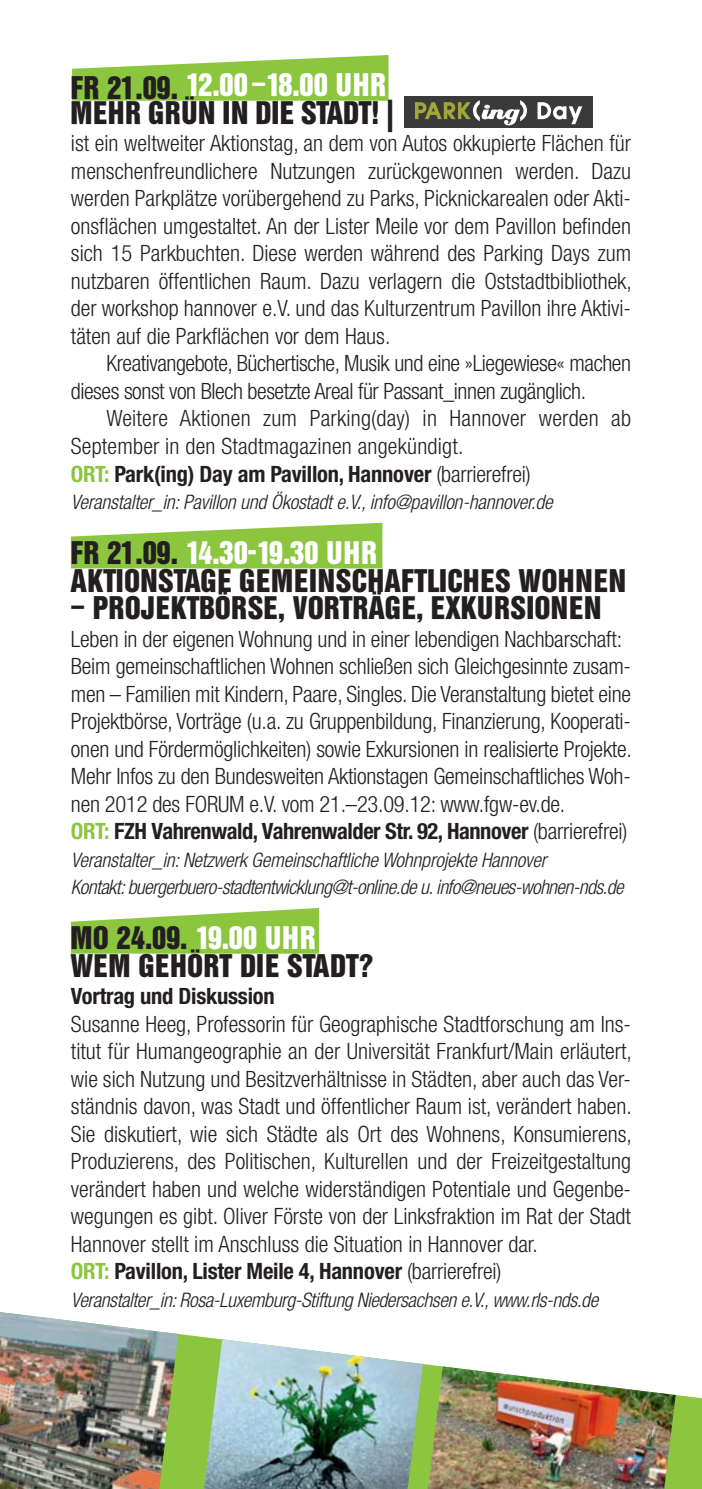
<style>
.page{position:relative;width:702px;height:1489px;background:#fff}
.page>*{position:absolute;margin:0;border:0;box-sizing:border-box;transform-origin:0 0}
.t1{font:32.5px/27.5px "Helvetica Inserat BQ";letter-spacing:.02em;color:#231f20}
.t2{font:300 condensed 22.5px/27.5px "Helvetica Neue";color:#231f20}
.t3{font:300 condensed 22.5px/27.5px "Helvetica Neue";letter-spacing:-.02em;color:#231f20}
.t4{font:700 condensed 22.5px "Helvetica Neue";letter-spacing:-.01em;color:#231f20}
.t5{font:italic 300 condensed 20px/27.5px "Helvetica Neue";letter-spacing:-.02em;color:#231f20}
.s1{color:#fff}
.s2{font-weight:700;color:#8cc63f}
.s3{font-weight:700}
</style>
<div class="page">
<svg style="left:190px;top:1335px;width:512px;height:153px"></svg>
<img style="left:0;top:1312px;width:190px;height:176px">
<img style="left:194px;top:1335px;width:236px;height:153px">
<img style="left:424px;top:1354px;width:253px;height:134px">
<svg style="left:71px;top:908px;width:248px;height:45px;background:#9dce5c"></svg>
<svg style="left:72px;top:55px;width:316px;height:46px;background:#9ece5d"></svg>
<svg style="left:71px;top:522px;width:311px;height:46px"></svg>
<svg style="left:404px;top:96px;width:188px;height:31px;background:#606056"></svg>
<h1 class="t1" style="left:71px;top:73px;width:324px">FR 21.09. <span class="s1">12.00–18.00 UHR<br></span>MEHR GRÜN IN DIE STADT! |</h1>
<p class="t2" style="left:71px;top:131px;width:562px;text-align:justify">ist ein weltweiter Aktionstag, an dem von Autos okkupierte Flächen für menschenfreundlichere Nutzungen zurückgewonnen werden. Dazu werden Parkplätze vorübergehend zu Parks, Picknickarealen oder Akti&shy;onsflächen umgestaltet. An der Lister Meile vor dem Pavillon befinden sich 15 Parkbuchten. Diese werden während des Parking Days zum nutzbaren öffentlichen Raum. Dazu verlagern die Oststadtbibliothek, der workshop hannover e.V. und das Kulturzentrum Pavillon ihre Aktivi&shy;täten auf die Parkflächen vor dem Haus.</p>
<p class="t3" style="left:71px;top:351px;width:561px;text-indent:35px">Kreativangebote, Büchertische, Musik und eine »Liegewiese« machen dieses sonst von Blech besetzte Areal für Passant_innen zugänglich.</p>
<p class="t2" style="left:71px;top:406px;width:561px;text-indent:35px">Weitere Aktionen zum Parking(day) in Hannover werden ab<br>September in den Stadtmagazinen angekündigt.<br><span class="s2">ORT:</span> <span class="s3">Park(ing) Day am Pavillon, Hannover</span> (barrierefrei)</p>
<p class="t5" style="left:71px;top:490px;width:483px">Veranstalter_in: Pavillon und Ökostadt e.V., info@pavillon-hannover.de</p>
<h1 class="t1" style="left:71px;top:540px;width:556px">FR 21.09. <span class="s1">14.30-19.30 UHR<br></span>AKTIONSTAGE GEMEINSCHAFTLICHES WOHNEN</h1>
<h1 class="t1" style="left:71px;top:595px;width:532px">– PROJEKTBÖRSE, VORTRÄGE, EXKURSIONEN</h1>
<p class="t2" style="left:71px;top:626px;width:562px">Leben in der eigenen Wohnung und in einer lebendigen Nachbarschaft:<br>Beim gemeinschaftlichen Wohnen schließen sich Gleichgesinnte zusam&shy;men – Familien mit Kindern, Paare, Singles. Die Veranstaltung bietet eine Projektbörse, Vorträge (u.a. zu Gruppenbildung, Finanzierung, Kooperati&shy;onen und Fördermöglichkeiten) sowie Exkursionen in realisierte Projekte.<br>Mehr Infos zu den Bundesweiten Aktionstagen Gemeinschaftliches Woh&shy;nen 2012 des FORUM e.V. vom 21.–23.09.12: www.fgw-ev.de.<br><span class="s2">ORT:</span> <span class="s3">FZH Vahrenwald, Vahrenwalder Str. 92, Hannover</span> (barrierefrei)</p>
<p class="t5" style="left:71px;top:847px;width:554px">Veranstalter_in: Netzwerk Gemeinschaftliche Wohnprojekte Hannover<br>Kontakt: buergerbuero-stadtentwicklung@t-online.de u. info@neues-wohnen-nds.de</p>
<h1 class="t1" style="left:71px;top:925px;width:304px">MO 24.09. <span class="s1">19.00 UHR<br></span>WEM GEHÖRT DIE STADT?</h1>
<p class="t4" style="left:71px;top:988px;width:205px">Vortrag und Diskussion</p>
<p class="t2" style="left:71px;top:1011px;width:562px">Susanne Heeg, Professorin für Geographische Stadtforschung am Ins&shy;titut für Humangeographie an der Universität Frankfurt/Main erläutert, wie sich Nutzung und Besitzverhältnisse in Städten, aber auch das Ver&shy;ständnis davon, was Stadt und öffentlicher Raum ist, verändert haben.<br>Sie diskutiert, wie sich Städte als Ort des Wohnens, Konsumierens, Produzierens, des Politischen, Kulturellen und der Freizeitgestaltung verändert haben und welche widerständigen Potentiale und Gegenbe&shy;wegungen es gibt. Oliver Förste von der Linksfraktion im Rat der Stadt Hannover stellt im Anschluss die Situation in Hannover dar.<br><span class="s2">ORT:</span> <span class="s3">Pavillon, Lister Meile 4, Hannover</span> (barrierefrei)</p>
<p class="t5" style="left:71px;top:1287px;width:529px">Veranstalter_in: Rosa-Luxemburg-Stiftung Niedersachsen e.V., www.rls-nds.de</p>
</div>
